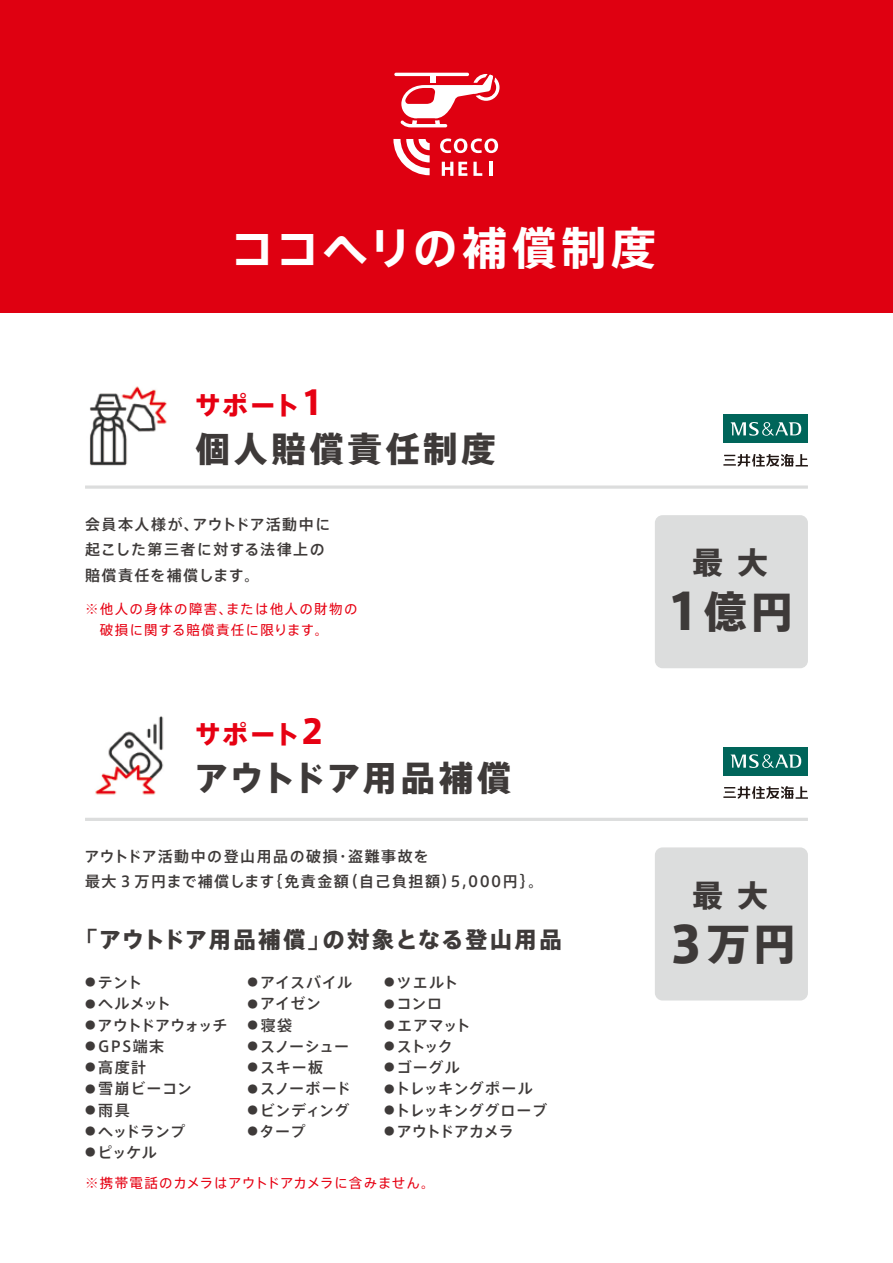
<style>
.page{position:relative;width:893px;height:1263px;background:#fff}
.page>*{position:absolute;margin:0;border:0;box-sizing:border-box;transform-origin:0 0}
.t1{font:700 45px "Axis Std";letter-spacing:.075em;color:#fff}
.t2{font:800 43.2px "Axis Std";color:#3e3a39}
.t3{font:800 34.5px "Axis Std";letter-spacing:.035em;color:#3e3a39}
.t4{font:800 34.5px "Axis Std";letter-spacing:.1em;color:#3e3a39}
.t5{font:800 30.45px "Axis Std";color:#3e3a39}
.t6{font:800 25.5px "Axis Std";letter-spacing:.07em;color:#e60012}
.t7{font:800 22.5px "Axis Std";letter-spacing:.06em;color:#3e3a39}
.t8{font:500 15px "Axis Std";letter-spacing:.04em;color:#3e3a39}
.t9{font:500 15px/25.5px "Axis Std";letter-spacing:.1em;color:#3e3a39}
.t10{font:500 15px/25.5px "Axis Std";letter-spacing:.09em;color:#3e3a39}
.t11{font:500 15px "Axis Std";letter-spacing:-.025em;color:#3e3a39}
.t12{font:500 15px "Axis Std";letter-spacing:-.015em;color:#3e3a39}
.t13{font:13.5px/21.3px "Axis Std";letter-spacing:.09em;color:#e60012}
.t14{font:13.5px "Axis Std";letter-spacing:.04em;color:#e60012}
.s1{font-size:33.15px}
.s2{font-size:10.5px}
.s3{font-size:49.65px}
</style>
<div class="page">
<div style="left:0;top:0;width:893px;height:313px;background:#df0011"></div>
<svg style="left:723px;top:454px;width:85px;height:12px"></svg>
<div style="left:723px;top:415px;width:85px;height:28px;background:#00655a"></div>
<svg style="left:730px;top:422px;width:71px;height:14px"></svg>
<hr style="left:85px;top:485px;width:723px;height:4px;background:#dcdddd">
<svg style="left:723px;top:786px;width:85px;height:13px"></svg>
<div style="left:723px;top:747px;width:85px;height:28px;background:#00655a"></div>
<svg style="left:730px;top:754px;width:71px;height:14px"></svg>
<hr style="left:85px;top:818px;width:723px;height:3px;background:#dcdddd">
<svg style="left:440px;top:138px;width:58px;height:15px"></svg>
<svg style="left:442px;top:162px;width:25px;height:14px"></svg>
<svg style="left:473px;top:162px;width:9px;height:14px"></svg>
<hr style="left:490px;top:162px;width:3px;height:14px;background:#fff">
<svg style="left:393px;top:139px;width:37px;height:36px"></svg>
<hr style="left:394px;top:73px;width:75px;height:3px;background:#fff;border-radius:2px">
<svg style="left:400px;top:74px;width:99px;height:53px"></svg>
<div style="left:430px;top:73px;width:5px;height:10px;background:#fff"></div>
<div style="left:655px;top:515px;width:153px;height:153px;background:#dcdddd;border-radius:8px"></div>
<div style="left:655px;top:847px;width:153px;height:153px;background:#dcdddd;border-radius:8px"></div>
<img style="left:89px;top:386px;width:78px;height:80px">
<img style="left:95px;top:716px;width:69px;height:79px">
<h1 class="t1" style="left:230px;top:213px;width:427px">ココヘリの補償制度</h1>
<h3 class="t6" style="left:195px;top:385px;width:130px">サポート<span class="s1">1</span></h3>
<h3 class="t4" style="left:196px;top:422px;width:302px">個人賠償責任制度</h3>
<p class="t10" style="left:85px;top:510px;width:247px">会員本人様が、アウトドア活動中に起こした第三者に対する法律上の賠償責任を補償します。</p>
<p class="t13" style="left:85px;top:598px;width:274px">※他人の身体の障害、または他人の財物の　破損に関する賠償責任に限ります。</p>
<h3 class="t6" style="left:195px;top:715px;width:130px">サポート<span class="s1">2</span></h3>
<h3 class="t3" style="left:194px;top:751px;width:319px">アウトドア用品補償</h3>
<p class="t9" style="left:84px;top:842px;width:460px">アウトドア活動中の登山用品の破損・盗難事故を<br>最大３万円まで補償します｛免責金額（自己負担額）5,000円｝。</p>
<h3 class="t7" style="left:75px;top:922px;width:488px">「アウトドア用品補償」の対象となる登山用品</h3>
<p class="t8" style="left:85px;top:971px;width:59px"><span class="s2">●</span> テント</p>
<p class="t8" style="left:85px;top:992px;width:87px"><span class="s2">●</span> ヘルメット</p>
<p class="t11" style="left:85px;top:1013px;width:144px"><span class="s2">●</span> アウトドアウォッチ</p>
<p class="t8" style="left:85px;top:1035px;width:81px"><span class="s2">●</span> GPS端末</p>
<p class="t8" style="left:85px;top:1056px;width:63px"><span class="s2">●</span> 高度計</p>
<p class="t8" style="left:85px;top:1077px;width:109px"><span class="s2">●</span> 雪崩ビーコン</p>
<p class="t8" style="left:85px;top:1098px;width:46px"><span class="s2">●</span>雨具</p>
<p class="t8" style="left:85px;top:1120px;width:102px"><span class="s2">●</span> ヘッドランプ</p>
<p class="t8" style="left:85px;top:1141px;width:73px"><span class="s2">●</span> ピッケル</p>
<p class="t8" style="left:248px;top:971px;width:106px"><span class="s2">●</span> アイスバイル</p>
<p class="t8" style="left:248px;top:992px;width:75px"><span class="s2">●</span> アイゼン</p>
<p class="t8" style="left:248px;top:1013px;width:46px"><span class="s2">●</span>寝袋</p>
<p class="t8" style="left:248px;top:1035px;width:103px"><span class="s2">●</span> スノーシュー</p>
<p class="t8" style="left:248px;top:1056px;width:77px"><span class="s2">●</span>スキー板</p>
<p class="t8" style="left:248px;top:1077px;width:105px"><span class="s2">●</span> スノーボード</p>
<p class="t8" style="left:248px;top:1098px;width:103px"><span class="s2">●</span> ビンディング</p>
<p class="t8" style="left:248px;top:1120px;width:59px"><span class="s2">●</span> タープ</p>
<p class="t8" style="left:384px;top:971px;width:76px"><span class="s2">●</span>ツエルト</p>
<p class="t8" style="left:384px;top:992px;width:59px"><span class="s2">●</span> コンロ</p>
<p class="t8" style="left:384px;top:1013px;width:88px"><span class="s2">●</span> エアマット</p>
<p class="t8" style="left:384px;top:1035px;width:71px"><span class="s2">●</span> ストック</p>
<p class="t8" style="left:384px;top:1056px;width:77px"><span class="s2">●</span> ゴーグル</p>
<p class="t8" style="left:384px;top:1077px;width:150px"><span class="s2">●</span>トレッキングポール</p>
<p class="t8" style="left:384px;top:1098px;width:164px"><span class="s2">●</span>トレッキンググローブ</p>
<p class="t12" style="left:384px;top:1120px;width:131px"><span class="s2">●</span> アウトドアカメラ</p>
<p class="t14" style="left:85px;top:1173px;width:351px">※携帯電話のカメラはアウトドアカメラに含みません。</p>
<h3 class="t5" style="left:693px;top:539px;width:77px">最 大</h3>
<h2 class="t2" style="left:666px;top:578px;width:129px"><span class="s3">1</span>億円</h2>
<h3 class="t5" style="left:693px;top:872px;width:77px">最 大</h3>
<h2 class="t2" style="left:669px;top:910px;width:129px"><span class="s3">3</span>万円</h2>
</div>
